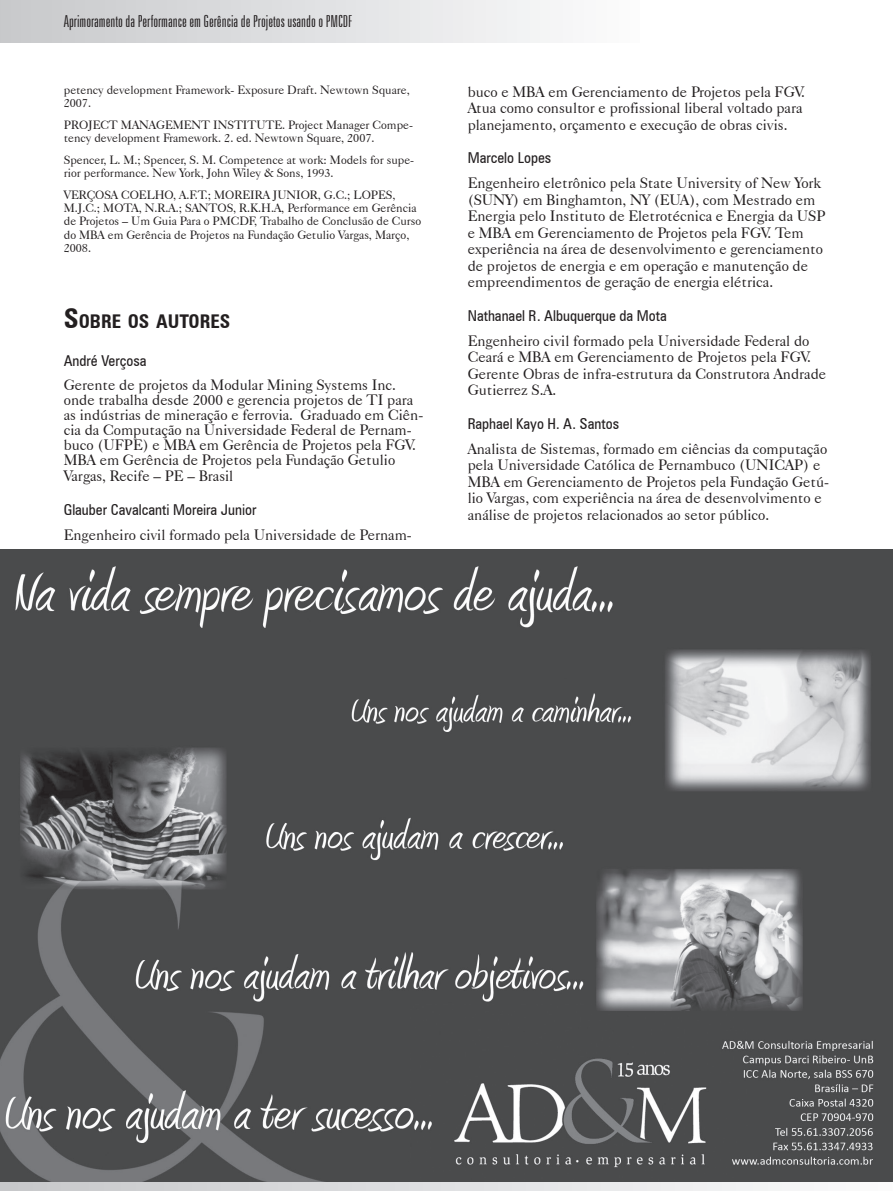
<style>
.page{position:relative;width:893px;height:1191px;background:#fff}
.page>*{position:absolute;margin:0;border:0;box-sizing:border-box;transform-origin:0 0}
.t1{font:700 condensed 18.9px "Zurich BT";color:#231f20}
.t2{font:300 extra-condensed 16.5px "Zurich BT";color:#231f20}
.t3{font:15px/16.5px "Caslon 540 BT";color:#231f20}
.t4{font:condensed 15px "Zurich BT";color:#231f20}
.t5{font:12px/13.2px "Caslon 540 BT";color:#231f20}
.s1{font-size:27px}
</style>
<div class="page">
<div style="left:0;top:0;width:639px;height:43px;background:linear-gradient(to right,#c7c8cb,#fcfcfc)"></div>
<div style="left:0;top:1148px;width:893px;height:43px;background:linear-gradient(to right,#c6c7ca,#fbfbfc)"></div>
<img style="left:0;top:550px;width:893px;height:631px">
<p class="t2" style="left:64px;top:13px;width:290px">Aprimoramento da Performance em Gerência de Projetos usando o PMCDF</p>
<p class="t5" style="left:64px;top:83px;width:347px">petency development Framework- Exposure Draft. Newtown Square,<br>2007.</p>
<p class="t5" style="left:64px;top:118px;width:351px">PROJECT MANAGEMENT INSTITUTE. Project Manager Compe&shy;tency development Framework. 2. ed. Newtown Square, 2007.</p>
<p class="t5" style="left:64px;top:153px;width:352px">Spencer, L. M.; Spencer, S. M. Competence at work: Models for supe&shy;rior performance. New York, John Wiley &amp; Sons, 1993.</p>
<p class="t5" style="left:64px;top:188px;width:359px">VERÇOSA COELHO, A.F.T.; MOREIRA JUNIOR, G.C.; LOPES, M.J.C.; MOTA, N.R.A.; SANTOS, R.K.H.A, Performance em Gerência de Projetos – Um Guia Para o PMCDF, Trabalho de Conclusão de Curso do MBA em Gerência de Projetos na Fundação Getulio Vargas, Março, 2008.</p>
<p class="t1" style="left:64px;top:310px;width:168px"><span class="s1">S</span>OBRE OS AUTORES</p>
<p class="t4" style="left:64px;top:351px;width:84px">André Verçosa</p>
<p class="t3" style="left:64px;top:376px;width:361px;line-height:15px">Gerente de projetos da Modular Mining Systems Inc. onde trabalha desde 2000 e gerencia projetos de TI para as indústrias de mineração e ferrovia. Graduado em Ciên&shy;cia da Computação na Universidade Federal de Pernam&shy;buco (UFPE) e MBA em Gerência de Projetos pela FGV.<br>MBA em Gerência de Projetos pela Fundação Getulio</p>
<p class="t3" style="left:64px;top:467px;width:171px">Vargas, Recife – PE – Brasil</p>
<p class="t4" style="left:64px;top:500px;width:194px">Glauber Cavalcanti Moreira Junior</p>
<p class="t3" style="left:64px;top:526px;width:350px">Engenheiro civil formado pela Universidade de Pernam-</p>
<p class="t3" style="left:468px;top:83px;width:339px">buco e MBA em Gerenciamento de Projetos pela FGV.<br>Atua como consultor e profissional liberal voltado para planejamento, orçamento e execução de obras civis.</p>
<p class="t4" style="left:468px;top:149px;width:85px">Marcelo Lopes</p>
<p class="t3" style="left:468px;top:174px;width:359px">Engenheiro eletrônico pela State University of New York (SUNY) em Binghamton, NY (EUA), com Mestrado em Energia pelo Instituto de Eletrotécnica e Energia da USP e MBA em Gerenciamento de Projetos pela FGV. Tem experiência na área de desenvolvimento e gerenciamento de projetos de energia e em operação e manutenção de empreendimentos de geração de energia elétrica.</p>
<p class="t4" style="left:468px;top:306px;width:200px">Nathanael R. Albuquerque da Mota</p>
<p class="t3" style="left:468px;top:332px;width:360px">Engenheiro civil formado pela Universidade Federal do Ceará e MBA em Gerenciamento de Projetos pela FGV.<br>Gerente Obras de infra-estrutura da Construtora Andrade Gutierrez S.A.</p>
<p class="t4" style="left:468px;top:414px;width:153px">Raphael Kayo H. A. Santos</p>
<p class="t3" style="left:468px;top:440px;width:363px">Analista de Sistemas, formado em ciências da computação pela Universidade Católica de Pernambuco (UNICAP) e MBA em Gerenciamento de Projetos pela Fundação Getú&shy;lio Vargas, com experiência na área de desenvolvimento e análise de projetos relacionados ao setor público.</p>
</div>
